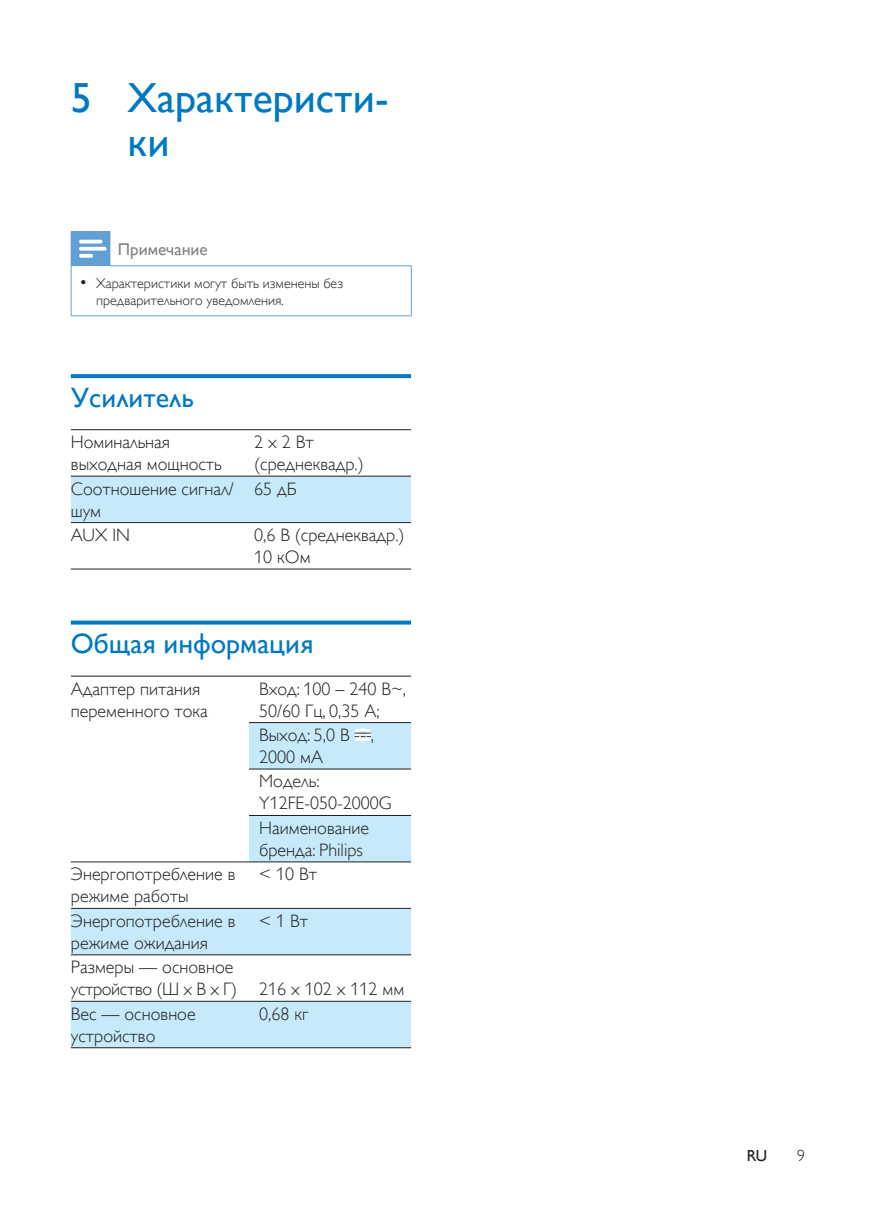
<style>
.page{position:relative;width:876px;height:1225px;background:#fff}
.page>*{position:absolute;margin:0;border:0;box-sizing:border-box;transform-origin:0 0}
.t1{font:42px/44px "Gill Sans Alt One WGL";color:#0079c2}
.t2{font:28px "Gill Sans Alt One WGL";color:#0079c2}
.t3{font:18px/22px "Gill Sans Alt One WGL Light";color:#231f20}
.t4{font:17px "Gill Sans Alt One WGL";color:#808285}
.t5{font:16px "Gill Sans Alt One WGL";color:#231f20}
.t6{font:16px "Gill Sans Alt One WGL Light";color:#231f20}
.t7{font:14px/17px "Gill Sans Alt One WGL Light";color:#231f20}
.s1{font-size:17px}
</style>
<div class="page">
<svg style="left:71px;top:374px;width:340px;height:4px"></svg>
<svg style="left:71px;top:620px;width:340px;height:4px"></svg>
<div style="left:71px;top:232px;width:39px;height:34px;background:#629fd5"></div>
<hr style="left:71px;top:266px;width:1px;height:50px;background:#629fd5">
<hr style="left:411px;top:266px;width:1px;height:50px;background:#629fd5">
<hr style="left:71px;top:315px;width:39px;height:1px;background:#629fd5">
<hr style="left:110px;top:315px;width:302px;height:1px;background:#629fd5">
<hr style="left:71px;top:231px;width:39px;height:1px;background:#629fd5">
<hr style="left:110px;top:232px;width:1px;height:33px;background:#629fd5">
<hr style="left:110px;top:265px;width:302px;height:1px;background:#629fd5">
<svg style="left:79px;top:240px;width:28px;height:18px"></svg>
<div style="left:71px;top:476px;width:340px;height:46px;background:#c6eafa"></div>
<hr style="left:71px;top:429px;width:173px;height:1px;background:#231f20">
<hr style="left:244px;top:429px;width:167px;height:1px;background:#231f20">
<hr style="left:71px;top:475px;width:173px;height:1px;background:#231f20">
<hr style="left:244px;top:475px;width:167px;height:1px;background:#231f20">
<hr style="left:71px;top:522px;width:173px;height:1px;background:#231f20">
<hr style="left:244px;top:522px;width:167px;height:1px;background:#231f20">
<hr style="left:71px;top:568px;width:173px;height:1px;background:#231f20">
<hr style="left:244px;top:568px;width:167px;height:1px;background:#231f20">
<svg style="left:71px;top:723px;width:340px;height:324px"></svg>
<hr style="left:71px;top:675px;width:178px;height:1px;background:#231f20">
<hr style="left:249px;top:675px;width:162px;height:1px;background:#231f20">
<hr style="left:249px;top:722px;width:162px;height:1px;background:#231f20">
<hr style="left:249px;top:768px;width:162px;height:1px;background:#231f20">
<hr style="left:249px;top:815px;width:162px;height:1px;background:#231f20">
<hr style="left:71px;top:861px;width:178px;height:1px;background:#231f20">
<hr style="left:249px;top:861px;width:162px;height:1px;background:#231f20">
<hr style="left:71px;top:908px;width:178px;height:1px;background:#231f20">
<hr style="left:249px;top:908px;width:162px;height:1px;background:#231f20">
<hr style="left:71px;top:954px;width:178px;height:1px;background:#231f20">
<hr style="left:249px;top:954px;width:162px;height:1px;background:#231f20">
<hr style="left:71px;top:1000px;width:178px;height:1px;background:#231f20">
<hr style="left:249px;top:1000px;width:162px;height:1px;background:#231f20">
<hr style="left:71px;top:1047px;width:178px;height:1px;background:#231f20">
<hr style="left:249px;top:1047px;width:162px;height:1px;background:#231f20">
<svg style="left:355px;top:729px;width:16px;height:12px"></svg>
<h1 class="t1" style="left:128px;top:75px;width:263px;text-indent:-57px">5 Характеристи&shy;ки</h1>
<p class="t4" style="left:118px;top:237px;width:91px">Примечание</p>
<p class="t7" style="left:96px;top:274px;width:248px;text-indent:-17px"><span class="s1">•</span> Характеристики могут быть изменены без предварительного уведомления.</p>
<h2 class="t2" style="left:71px;top:378px;width:125px">Усилитель</h2>
<p class="t3" style="left:71px;top:431px;width:152px">Номинальная выходная мощность</p>
<p class="t3" style="left:254px;top:431px;width:111px">2 x 2 Вт (среднеквадр.)</p>
<p class="t3" style="left:71px;top:477px;width:164px">Соотношение сигнал/ шум</p>
<p class="t3" style="left:254px;top:477px;width:44px">65 дБ</p>
<p class="t3" style="left:71px;top:524px;width:61px">AUX IN</p>
<p class="t3" style="left:254px;top:524px;width:152px">0,6 В (среднеквадр.)<br>10 кОм</p>
<h2 class="t2" style="left:71px;top:624px;width:244px">Общая информация</h2>
<p class="t3" style="left:71px;top:677px;width:139px">Адаптер питания переменного тока</p>
<p class="t3" style="left:259px;top:677px;width:148px">Вход: 100 – 240 В~,<br>50/60 Гц, 0,35 А;</p>
<p class="t3" style="left:259px;top:724px;width:116px">Выход: 5,0 В ,<br>2000 мА</p>
<p class="t3" style="left:259px;top:770px;width:134px">Модель:<br>Y12FE-050-2000G</p>
<p class="t3" style="left:259px;top:817px;width:111px">Наименование бренда: Philips</p>
<p class="t3" style="left:71px;top:863px;width:166px">Энергопотребление в режиме работы</p>
<p class="t3" style="left:259px;top:863px;width:59px">&lt; 10 Вт</p>
<p class="t3" style="left:71px;top:910px;width:166px">Энергопотребление в режиме ожидания</p>
<p class="t3" style="left:259px;top:910px;width:50px">&lt;1Вт</p>
<p class="t3" style="left:71px;top:956px;width:335px">Размеры — основное<br>устройство (Ш x В x Г) 216 x 102 x 112 мм</p>
<p class="t3" style="left:71px;top:1002px;width:126px">Вес — основное устройство</p>
<p class="t3" style="left:259px;top:1002px;width:51px">0,68 кг</p>
<p class="t5" style="left:747px;top:1145px;width:22px">RU</p>
<p class="t6" style="left:797px;top:1145px;width:9px">9</p>
</div>
